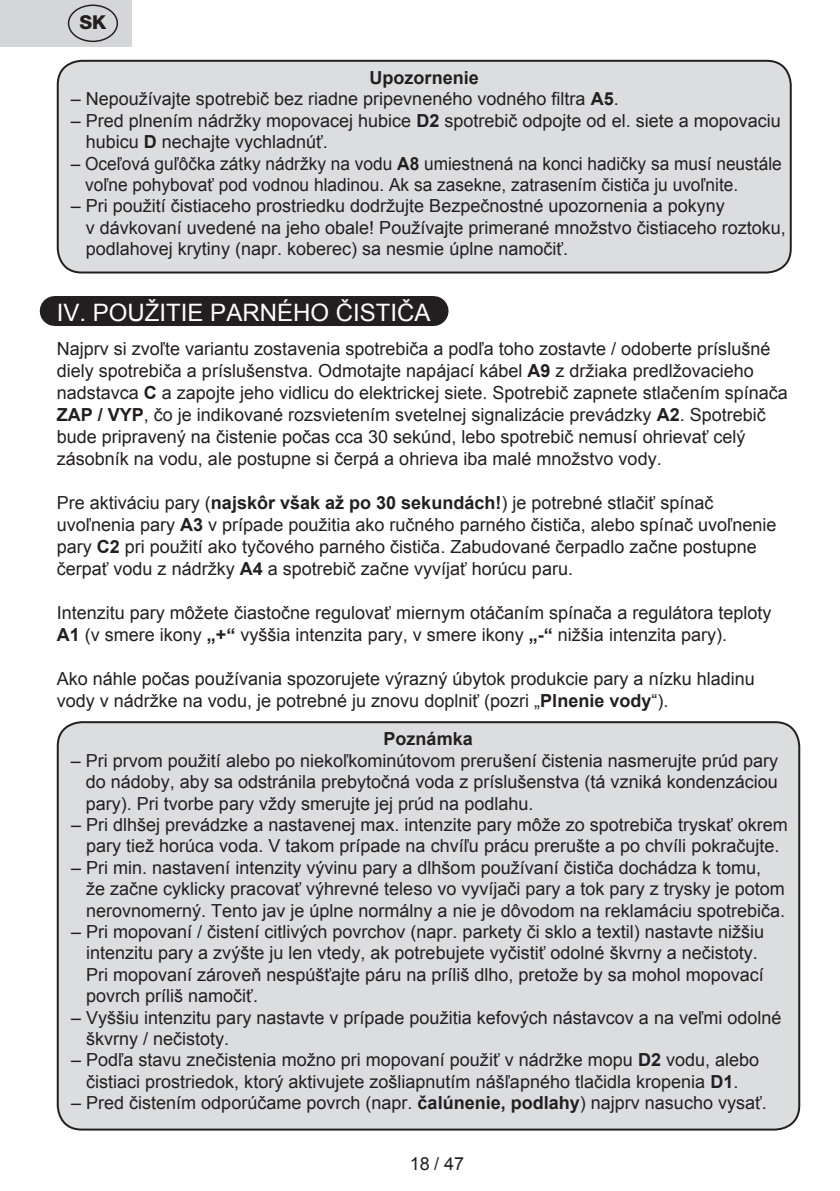
<style>
.page{position:relative;width:840px;height:1191px;background:#fff}
.page>*{position:absolute;margin:0;border:0;box-sizing:border-box;transform-origin:0 0}
.t1{font:24px "Arial";color:#fff}
.t2{font:800 19.2px "Helvetica Neue OT";color:#231f20}
.t3{font:18px/21.4px "Arial";color:#231f20}
.t4{font:18px/21.4px "Arial";color:#231f20;scale:.96 1}
.t5{font:700 18px "Arial";color:#231f20}
.s1{font-weight:700}
</style>
<div class="page">
<div style="left:55px;top:296px;width:377px;height:30px;background:#231f20"></div>
<hr style="left:432px;top:296px;width:1px;height:30px;background:#231f20">
<div style="left:58px;top:61px;width:732px;height:211px;background:#dcdddf;border-radius:24px"></div>
<div style="left:57px;top:60px;width:734px;height:213px;border:2px solid #231f20;border-radius:24px"></div>
<div style="left:58px;top:722px;width:740px;height:407px;background:#dcdddf;border-radius:24px"></div>
<div style="left:57px;top:721px;width:742px;height:409px;border:2px solid #231f20;border-radius:24px"></div>
<div style="left:0;top:0;width:131px;height:47px;background:#d5d6d8"></div>
<div style="left:68px;top:5px;width:50px;height:37px;border:1px solid #231f20;border-radius:50%"></div>
<p class="t2" style="left:79px;top:11px;width:28px">SK</p>
<p class="t5" style="left:369px;top:66px;width:111px">Upozornenie</p>
<p class="t3" style="left:71px;top:88px;width:549px">– Nepoužívajte spotrebič bez riadne pripevneného vodného filtra <span class="s1">A5</span>.</p>
<p class="t3" style="left:86px;top:110px;width:696px;text-indent:-15px">– Pred plnením nádržky mopovacej hubice <span class="s1">D2</span> spotrebič odpojte od el. siete a mopovaciu hubicu <span class="s1">D</span> nechajte vychladnúť.</p>
<p class="t4" style="left:85px;top:153px;width:726px;text-indent:-14px">– Oceľová guľôčka zátky nádržky na vodu <span class="s1">A8</span> umiestnená na konci hadičky sa musí neustále voľne pohybovať pod vodnou hladinou. Ak sa zasekne, zatrasením čističa ju uvoľnite.</p>
<p class="t3" style="left:86px;top:195px;width:701px;text-indent:-15px">– Pri použití čistiaceho prostriedku dodržujte Bezpečnostné upozornenia a pokyny<br>v dávkovaní uvedené na jeho obale! Používajte primerané množstvo čistiaceho roztoku, podlahovej krytiny (napr. koberec) sa nesmie úplne namočiť.</p>
<h1 class="t1" style="left:57px;top:297px;width:375px">IV. POUŽITIE PARNÉHO ČISTIČA</h1>
<p class="t3" style="left:57px;top:337px;width:732px;line-height:22px">Najprv si zvoľte variantu zostavenia spotrebiča a podľa toho zostavte / odoberte príslušné diely spotrebiča a príslušenstva. Odmotajte napájací kábel <span class="s1">A9</span> z držiaka predlžovacieho nadstavca <span class="s1">C</span> a zapojte jeho vidlicu do elektrickej siete. Spotrebič zapnete stlačením spínača <span class="s1">ZAP / VYP</span>, čo je indikované rozsvietením svetelnej signalizácie prevádzky <span class="s1">A2</span>. Spotrebič bude pripravený na čistenie počas cca 30 sekúnd, lebo spotrebič nemusí ohrievať celý zásobník na vodu, ale postupne si čerpá a ohrieva iba malé množstvo vody.</p>
<p class="t3" style="left:57px;top:491px;width:720px;line-height:22px">Pre aktiváciu pary (<span class="s1">najskôr však až po 30 sekundách!</span>) je potrebné stlačiť spínač uvoľnenia pary <span class="s1">A3</span> v prípade použitia ako ručného parného čističa, alebo spínač uvoľnenie pary <span class="s1">C2</span> pri použití ako tyčového parného čističa. Zabudované čerpadlo začne postupne čerpať vodu z nádržky <span class="s1">A4</span> a spotrebič začne vyvíjať horúcu paru.</p>
<p class="t3" style="left:57px;top:601px;width:716px;line-height:22px">Intenzitu pary môžete čiastočne regulovať miernym otáčaním spínača a regulátora teploty<br><span class="s1">A1</span> (v smere ikony <span class="s1">„+“</span> vyššia intenzita pary, v smere ikony <span class="s1">„-“</span> nižšia intenzita pary).</p>
<p class="t3" style="left:57px;top:667px;width:699px;line-height:22px">Ako náhle počas používania spozorujete výrazný úbytok produkcie pary a nízku hladinu vody v nádržke na vodu, je potrebné ju znovu doplniť (pozri „<span class="s1">Plnenie vody</span>“).</p>
<p class="t5" style="left:383px;top:727px;width:91px">Poznámka</p>
<p class="t3" style="left:86px;top:750px;width:693px;text-align:justify;text-indent:-15px">– Pri prvom použití alebo po niekoľkominútovom prerušení čistenia nasmerujte prúd pary do nádoby, aby sa odstránila prebytočná voda z príslušenstva (tá vzniká kondenzáciou pary). Pri tvorbe pary vždy smerujte jej prúd na podlahu.</p>
<p class="t3" style="left:71px;top:814px;width:718px;text-align:center">– Pri dlhšej prevádzke a nastavenej max. intenzite pary môže zo spotrebiča tryskať okrem pary tiež horúca voda. V takom prípade na chvíľu prácu prerušte a po chvíli pokračujte.</p>
<p class="t3" style="left:86px;top:857px;width:700px;text-indent:-15px">– Pri min. nastavení intenzity vývinu pary a dlhšom používaní čističa dochádza k tomu,<br>že začne cyklicky pracovať výhrevné teleso vo vyvíjači pary a tok pary z trysky je potom nerovnomerný. Tento jav je úplne normálny a nie je dôvodom na reklamáciu spotrebiča.</p>
<p class="t3" style="left:86px;top:921px;width:679px;text-indent:-15px">– Pri mopovaní / čistení citlivých povrchov (napr. parkety či sklo a textil) nastavte nižšiu intenzitu pary a zvýšte ju len vtedy, ak potrebujete vyčistiť odolné škvrny a nečistoty.<br>Pri mopovaní zároveň nespúšťajte páru na príliš dlho, pretože by sa mohol mopovací povrch príliš namočiť.</p>
<p class="t3" style="left:86px;top:1006px;width:696px;text-indent:-15px">– Vyššiu intenzitu pary nastavte v prípade použitia kefových nástavcov a na veľmi odolné škvrny / nečistoty.</p>
<p class="t3" style="left:71px;top:1049px;width:689px;text-align:center">– Podľa stavu znečistenia možno pri mopovaní použiť v nádržke mopu <span class="s1">D2</span> vodu, alebo čistiaci prostriedok, ktorý aktivujete zošliapnutím nášľapného tlačidla kropenia <span class="s1">D1</span>.</p>
<p class="t3" style="left:71px;top:1092px;width:697px">– Pred čistením odporúčame povrch (napr. <span class="s1">čalúnenie, podlahy</span>) najprv nasucho vysať.</p>
<p class="t3" style="left:410px;top:1153px;width:56px">18 / 47</p>
</div>
